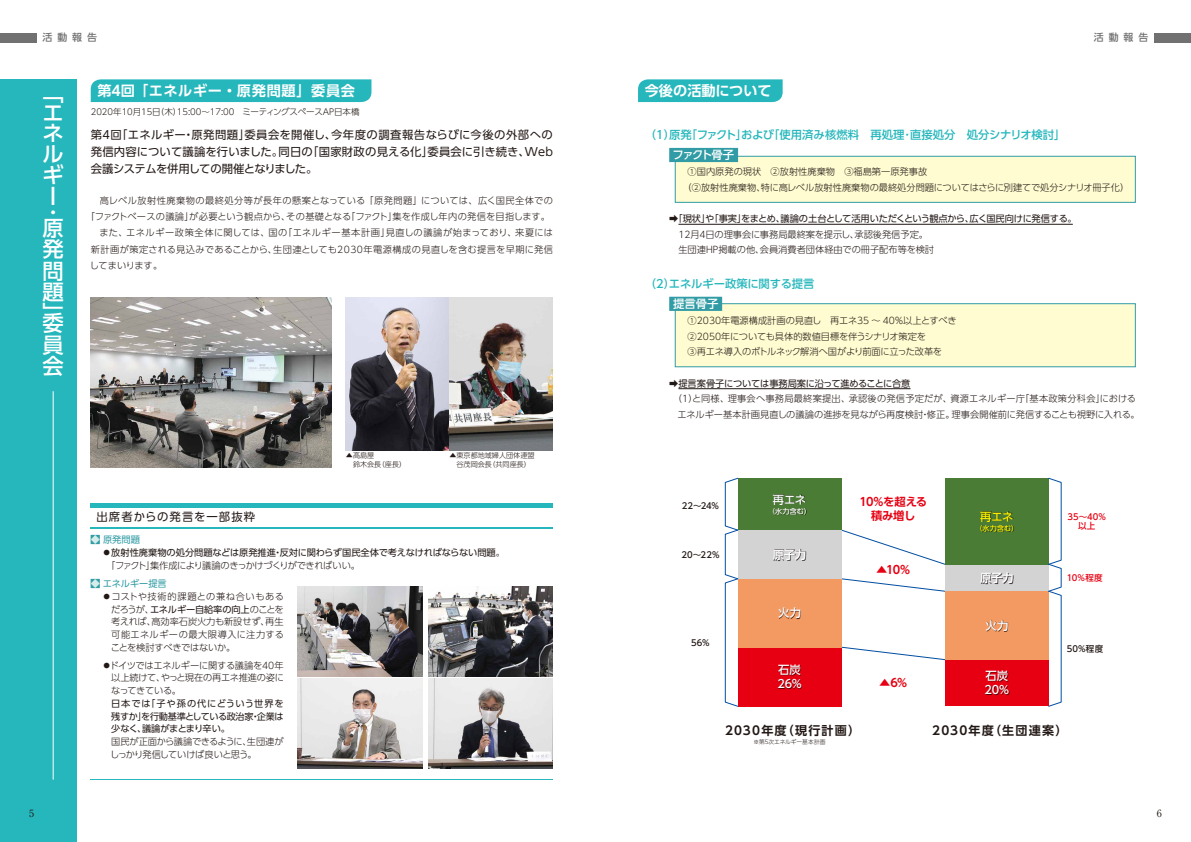
<style>
.page{position:relative;width:1191px;height:842px;background:#fff}
.page>*{position:absolute;margin:0;border:0;box-sizing:border-box;transform-origin:0 0}
.t1{font:500 21.3px/21.3px "UD Shin Go Pro";color:#fff;text-align:justify}
.t2{font:700 14.2px "UD Shin Go Pro De";letter-spacing:.05em;color:#fff}
.t3{font:700 14.2px "UD Shin Go Pro De";letter-spacing:.005em;color:#fff}
.t4{font:700 12px "UD Shin Go Pro De";letter-spacing:.095em;color:#221815}
.t5{font:11.3px/17px "UD Shin Go Pro";color:#221815;text-align:justify}
.t6{font:500 11.3px "UD Shin Go Pro";letter-spacing:-.005em;color:#26b7bc}
.t7{font:500 11.3px/14.2px "UD Shin Go Pro";letter-spacing:-.02em;color:#fff}
.t8{font:700 11.3px/14.2px "UD Shin Go Pro De";letter-spacing:-.04em;color:#e60012;text-align:center}
.t9{font:11.3px "UD Shin Go Pro";letter-spacing:.1em;color:#221815}
.t10{font:500 11.3px "UD Shin Go Pro";color:#fff100}
.t11{font:700 10px "A1 Mincho Std";color:#221815}
.t12{font:500 9.9px "UD Shin Go Pro";letter-spacing:.5em;color:#727171}
.t13{font:300 9.2px/15.6px "UD Shin Go Pro";color:#221815}
.t14{font:9.2px/12.7px "UD Shin Go Pro";letter-spacing:-.015em;color:#221815;text-align:justify}
.t15{font:300 9.2px "UD Shin Go Pro";letter-spacing:.05em;color:#221815}
.t16{font:300 9.2px/15.6px "UD Shin Go Pro";letter-spacing:-.02em;color:#221815}
.t17{font:300 9.2px/12.8px "UD Shin Go Pro";letter-spacing:-.045em;color:#221815}
.t18{font:300 9.2px "UD Shin Go Pro";letter-spacing:.025em;color:#221815}
.t19{font:300 9.2px "UD Shin Go Pro";letter-spacing:.04em;color:#221815}
.t20{font:300 9.2px "UD Shin Go Pro";letter-spacing:.06em;color:#221815}
.t21{font:300 9.2px "UD Shin Go Pro";letter-spacing:.055em;color:#221815}
.t22{font:9.2px "UD Shin Go Pro";color:#319ca5}
.t23{font:300 9.2px "UD Shin Go Pro";letter-spacing:-.03em;color:#221815}
.t24{font:300 8.5px "UD Shin Go Pro";letter-spacing:-.005em;color:#221815}
.t25{font:500 8.5px "UD Shin Go Pro";letter-spacing:.005em;color:#221815}
.t26{font:500 8.5px/9.9px "UD Shin Go Pro";letter-spacing:.01em;color:#e60012;text-align:center}
.t27{font:300 7.1px/8.5px "UD Shin Go Pro";color:#221815}
.t28{font:500 7.1px "UD Shin Go Pro";color:#fff}
.t29{font:500 7.1px "UD Shin Go Pro";color:#fff100}
.t30{font:300 5.7px "UD Shin Go Pro";letter-spacing:.005em;color:#221815}
.s1{color:#d4ecea}
.s2{font-weight:300}
.s3{font-weight:400}
</style>
<div class="page">
<div style="left:0;top:79px;width:77px;height:763px;background:#26b7bc"></div>
<hr style="left:91px;top:503px;width:462px;height:4px;background:#26b7bc">
<hr style="left:91px;top:527px;width:462px;height:1px;background:#26b7bc">
<hr style="left:91px;top:528px;width:462px;height:1px;background:#26b7bc">
<hr style="left:91px;top:779px;width:462px;height:1px;background:#26b7bc">
<div style="left:675px;top:156px;width:460px;height:47px;background:#fffcd1;border:1px solid #319ca5"></div>
<div style="left:675px;top:303px;width:460px;height:64px;background:#fffcd1;border:1px solid #319ca5"></div>
<div style="left:91px;top:79px;width:280px;height:23px;background:#26b7bc"></div>
<div style="left:638px;top:79px;width:144px;height:23px;background:#26b7bc"></div>
<div style="left:669px;top:148px;width:69px;height:14px;background:#319ca5"></div>
<hr style="left:678px;top:224px;width:394px;height:1px;background:#221815">
<div style="left:669px;top:297px;width:53px;height:14px;background:#319ca5"></div>
<hr style="left:678px;top:388px;width:232px;height:1px;background:#221815">
<hr style="left:53px;top:391px;width:1px;height:389px;background:#fff">
<img style="left:91px;top:298px;width:241px;height:170px">
<img style="left:346px;top:298px;width:103px;height:153px">
<img style="left:449px;top:298px;width:104px;height:153px">
<img style="left:298px;top:587px;width:124px;height:89px">
<img style="left:298px;top:679px;width:124px;height:89px">
<img style="left:428px;top:587px;width:125px;height:89px">
<img style="left:428px;top:679px;width:125px;height:89px">
<svg style="left:841px;top:647px;width:104px;height:13px"></svg>
<svg style="left:841px;top:578px;width:104px;height:14px"></svg>
<svg style="left:841px;top:529px;width:104px;height:36px"></svg>
<div style="left:737px;top:647px;width:104px;height:59px;background:#e60012"></div>
<div style="left:737px;top:579px;width:104px;height:68px;background:#f39a63"></div>
<div style="left:737px;top:530px;width:104px;height:49px;background:#d3d3d4"></div>
<div style="left:737px;top:478px;width:104px;height:52px;background:#4b7c35"></div>
<img style="left:773px;top:494px;width:69px;height:24px">
<img style="left:773px;top:549px;width:69px;height:15px">
<img style="left:779px;top:607px;width:63px;height:16px">
<img style="left:778px;top:664px;width:64px;height:29px">
<div style="left:945px;top:660px;width:103px;height:46px;background:#e60012"></div>
<div style="left:945px;top:591px;width:103px;height:69px;background:#f39a63"></div>
<div style="left:945px;top:564px;width:103px;height:27px;background:#d3d3d4"></div>
<div style="left:945px;top:478px;width:103px;height:86px;background:#4b7c35"></div>
<img style="left:981px;top:511px;width:33px;height:22px">
<img style="left:981px;top:573px;width:33px;height:12px">
<img style="left:986px;top:620px;width:23px;height:12px">
<img style="left:985px;top:670px;width:25px;height:26px">
<svg style="left:1048px;top:478px;width:13px;height:229px"></svg>
<svg style="left:725px;top:478px;width:13px;height:229px"></svg>
<div style="left:0;top:33px;width:37px;height:10px;background:#727171"></div>
<div style="left:1154px;top:33px;width:37px;height:10px;background:#727171"></div>
<p class="t12" style="left:43px;top:30px;width:56px">活動報告</p>
<p class="t12" style="left:1093px;top:30px;width:56px">活動報告</p>
<h1 class="t1" style="left:43px;top:82px;width:23px;line-height:20.6px">「エネルギー</h1>
<h1 class="t1" style="left:64px;top:207px;width:12px;rotate:90deg">･</h1>
<h1 class="t1" style="left:43px;top:217px;width:22px">原発問題」</h1>
<h1 class="t1" style="left:43px;top:312px;width:23px">委員会</h1>
<h2 class="t2" style="left:97px;top:79px;width:259px">第4回 「エネルギー・原発問題」委員会</h2>
<p class="t24" style="left:91px;top:105px;width:270px">2020年10月15日（木）15:00～17:00　ミーティングスペースAP日本橋</p>
<p class="t5" style="left:91px;top:126px;width:464px">第4回「エネルギー・原発問題」委員会を開催し、今年度の調査報告ならびに今後の外部への発信内容について議論を行いました。同日の「国家財政の見える化」委員会に引き続き、Web会議システムを併用しての開催となりました。</p>
<p class="t15" style="left:100px;top:193px;width:454px">高レベル放射性廃棄物の最終処分等が長年の懸案となっている「原発問題」については、広く国民全体での</p>
<p class="t13" style="left:86px;top:208px;width:466px">「ファクトベースの議論」が必要という観点から、その基礎となる「ファクト」集を作成し年内の発信を目指します。</p>
<p class="t15" style="left:100px;top:225px;width:455px">また、エネルギー政策全体に関しては、国の「エネルギー基本計画」見直しの議論が始まっており、来夏には</p>
<p class="t19" style="left:91px;top:242px;width:464px">新計画が策定される見込みであることから、生団連としても2030年電源構成の見直しを含む提言を早期に発信</p>
<p class="t16" style="left:90px;top:257px;width:74px">してまいります。</p>
<p class="t9" style="left:96px;top:508px;width:160px">出席者からの発言を一部抜粋</p>
<p class="t27" style="left:353px;top:451px;width:55px;text-indent:-7px">▲髙島屋<br>鈴木会長（座長）</p>
<p class="t27" style="left:449px;top:451px;width:87px;text-align:center">▲東京都地域婦人団体連盟谷茂岡会長（共同座長）</p>
<p class="t22" style="left:91px;top:532px;width:51px">█<span class="s1">◆</span> 原発問題</p>
<p class="t14" style="left:102px;top:546px;width:404px">◦放射性廃棄物の処分問題などは原発推進・反対に関わらず国民全体で考えなければならない問題<span class="s2">。</span></p>
<p class="t17" style="left:106px;top:558px;width:255px">「ファクト」集作成により議論のきっかけづくりができればいい。</p>
<p class="t22" style="left:91px;top:576px;width:78px">█<span class="s1">◆</span> エネルギー提言</p>
<p class="t20" style="left:102px;top:589px;width:183px"><span class="s3">◦</span>コストや技術的課題との兼ね合いもある</p>
<p class="t14" style="left:111px;top:602px;width:174px"><span class="s2">だろうが、</span>エネルギー自給率の向上<span class="s2">のことを</span></p>
<p class="t13" style="left:111px;top:614px;width:174px">考えれば、高効率石炭火力も新設せず、再生</p>
<p class="t21" style="left:111px;top:627px;width:174px">可能エネルギーの最大限導入に注力する</p>
<p class="t23" style="left:111px;top:640px;width:126px">ことを検討すべきではないか。</p>
<p class="t13" style="left:111px;top:658px;width:174px;line-height:12.8px;text-align:justify;text-indent:-9px"><span class="s3">◦</span>ドイツではエネルギーに関する議論を40年以上続けて、やっと現在の再エネ推進の姿になってきている。</p>
<p class="t14" style="left:111px;top:697px;width:174px">日本では「子や孫の代にどういう世界を残すか」を行動基準としている政治家・企業は少なく、議論がまとまり辛い。</p>
<p class="t17" style="left:110px;top:735px;width:175px">国民が正面から議論できるように、生団連がしっかり発信していけば良いと思う。</p>
<h2 class="t3" style="left:644px;top:79px;width:128px">今後の活動について</h2>
<p class="t6" style="left:645px;top:125px;width:422px">（1）原発「ファクト」および「使用済み核燃料　再処理･直接処分　処分シナリオ検討」</p>
<p class="t7" style="left:672px;top:147px;width:63px">ファクト骨子</p>
<p class="t13" style="left:682px;top:164px;width:448px;text-indent:5px">①国内原発の現状　②放射性廃棄物　③福島第一原発事故<br>（②放射性廃棄物、特に高レベル放射性廃棄物の最終処分問題についてはさらに別建てで処分シナリオ冊子化）</p>
<p class="t13" style="left:678px;top:211px;width:400px;text-indent:-9px">➡<span class="s3">「現状」や「事実」をまとめ、議論の土台として活用いただくという観点から、広く国民向けに発信する。<br></span>12月4日の理事会に事務局最終案を提示し、承認後発信予定。<br>生団連HP掲載の他、会員消費者団体経由での冊子配布等を検討</p>
<p class="t6" style="left:645px;top:274px;width:171px">（2）エネルギー政策に関する提言</p>
<p class="t7" style="left:673px;top:296px;width:47px">提言骨子</p>
<p class="t16" style="left:687px;top:313px;width:270px">①2030年電源構成計画の見直し　再エネ35 ～ 40％以上とすべき<br>②2050年についても具体的数値目標を伴うシナリオ策定を<br>③再エネ導入のボトルネック解消へ国がより前面に立った改革を</p>
<p class="t14" style="left:669px;top:376px;width:243px"><span class="s2">➡</span>提言案骨子については事務局案に沿って進めることに合意</p>
<p class="t18" style="left:672px;top:391px;width:465px">（1）と同様、理事会へ事務局最終案提出、承認後の発信予定だが、資源エネルギー庁「基本政策分科会」における</p>
<p class="t13" style="left:677px;top:406px;width:464px">エネルギー基本計画見直しの議論の進捗を見ながら再度検討・修正。理事会開催前に発信することも視野に入れる。</p>
<p class="t25" style="left:682px;top:499px;width:39px">22～24%</p>
<p class="t25" style="left:681px;top:547px;width:39px">20～22%</p>
<p class="t25" style="left:691px;top:636px;width:20px">56%</p>
<p class="t7" style="left:773px;top:492px;width:35px">再エネ</p>
<p class="t28" style="left:768px;top:505px;width:44px">（水力含む）</p>
<p class="t7" style="left:773px;top:547px;width:35px">原子力</p>
<p class="t7" style="left:778px;top:606px;width:24px">火力</p>
<p class="t7" style="left:777px;top:662px;width:26px">石炭<br>26%</p>
<p class="t8" style="left:859px;top:494px;width:69px">10%を超える積み増し</p>
<p class="t8" style="left:876px;top:562px;width:36px">▲10%</p>
<p class="t8" style="left:879px;top:675px;width:30px">▲6%</p>
<p class="t10" style="left:980px;top:507px;width:35px">再エネ</p>
<p class="t29" style="left:975px;top:523px;width:44px">（水力含む）</p>
<p class="t7" style="left:980px;top:570px;width:35px">原子力</p>
<p class="t7" style="left:985px;top:618px;width:24px">火力</p>
<p class="t7" style="left:984px;top:668px;width:26px">石炭<br>20%</p>
<p class="t26" style="left:1067px;top:511px;width:40px">35～40%以上</p>
<p class="t26" style="left:1066px;top:573px;width:37px">10%程度</p>
<p class="t25" style="left:1066px;top:642px;width:38px">50%程度</p>
<h3 class="t4" style="left:725px;top:721px;width:137px">2030年度（現行計画）</h3>
<p class="t30" style="left:753px;top:737px;width:73px">※第5次エネルギー基本計画</p>
<h3 class="t4" style="left:932px;top:721px;width:137px">2030年度（生団連案）</h3>
<p class="t11" style="left:29px;top:805px;width:6px">5</p>
<p class="t11" style="left:1157px;top:805px;width:6px">6</p>
</div>
